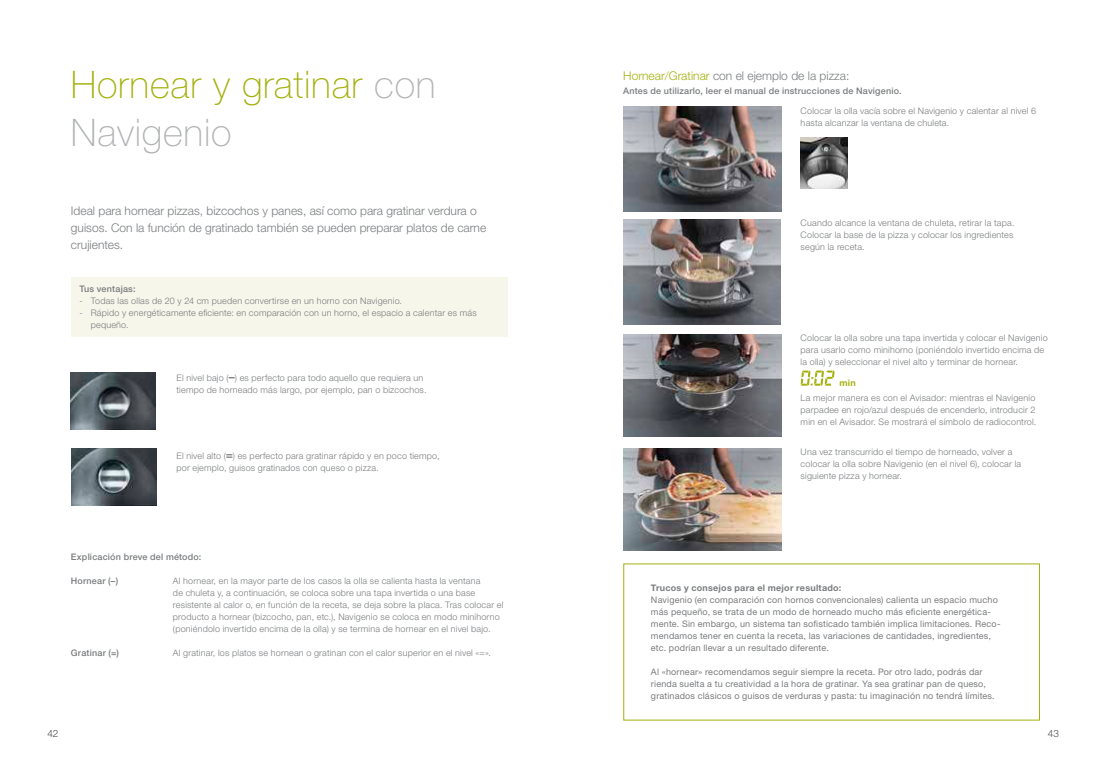
<style>
.page{position:relative;width:1106px;height:766px;background:#fff}
.page>*{position:absolute;margin:0;border:0;box-sizing:border-box;transform-origin:0 0}
.t1{font:100 38px/48px "Helvetica Neue LTW1 G";letter-spacing:.02em;color:#a4b10e}
.t2{font:300 12px/17px "Helvetica Neue LTW1 G";color:#7a7c7e}
.t3{font:300 10px "Helvetica Neue LTW1 G";color:#4b4b4d}
.t4{font:300 9px/12px "Helvetica Neue LTW1 G";letter-spacing:.02em;color:#7a7c7e}
.t5{font:9px/12px "Helvetica Neue LTW1 G";letter-spacing:.02em;color:#7a7c7e}
.t6{font:500 9px "Helvetica Neue LTW1 G";letter-spacing:.02em;color:#7a7c7e}
.t7{font:700 9px "Helvetica Neue LTW1 G";letter-spacing:.025em;color:#7a7c7e}
.t8{font:700 9px "Helvetica Neue LTW1 G";color:#a4b10e}
.s1{color:#b1b3b4}
.s2{font-weight:500;font-size:12px}
.s3{color:#a4b10e}
</style>
<div class="page">
<img style="left:623px;top:106px;width:158px;height:105px">
<img style="left:623px;top:220px;width:157px;height:105px">
<img style="left:623px;top:334px;width:158px;height:102px">
<img style="left:623px;top:448px;width:158px;height:102px">
<img style="left:800px;top:137px;width:47px;height:51px">
<img style="left:71px;top:449px;width:85px;height:56px">
<img style="left:71px;top:373px;width:85px;height:56px">
<div style="left:71px;top:277px;width:436px;height:59px;background:#f6f6eb"></div>
<svg style="left:800px;top:370px;width:34px;height:15px"></svg>
<h1 class="t1" style="left:71px;top:61px;width:366px">Hornear y gratinar <span class="s1">con<br>Navigenio</span></h1>
<h2 class="t2" style="left:71px;top:202px;width:417px">Ideal para hornear pizzas, bizcochos y panes, así como para gratinar verdura o guisos. Con la función de gratinado también se pueden preparar platos de carne crujientes.</h2>
<p class="t6" style="left:79px;top:283px;width:58px">Tus ventajas:</p>
<p class="t4" style="left:79px;top:295px;width:324px">- Todas las ollas de 20 y 24 cm pueden convertirse en un horno con Navigenio.</p>
<p class="t4" style="left:91px;top:307px;width:387px;text-indent:-11px">- Rápido y energéticamente eficiente: en comparación con un horno, el espacio a calentar es más pequeño.</p>
<p class="t4" style="left:176px;top:372px;width:251px">El nivel bajo (<span class="s2">–</span>) es perfecto para todo aquello que requiera un tiempo de horneado más largo, por ejemplo, pan o bizcochos.</p>
<p class="t4" style="left:176px;top:449px;width:265px">El nivel alto (<span class="s2">=</span>) es perfecto para gratinar rápido y en poco tiempo, por ejemplo, guisos gratinados con queso o pizza.</p>
<p class="t6" style="left:71px;top:551px;width:132px">Explicación breve del método:</p>
<p class="t6" style="left:71px;top:575px;width:49px">Hornear (–)</p>
<p class="t4" style="left:173px;top:575px;width:332px">Al hornear, en la mayor parte de los casos la olla se calienta hasta la ventana<br>de chuleta y, a continuación, se coloca sobre una tapa invertida o una base resistente al calor o, en función de la receta, se deja sobre la placa. Tras colocar el producto a hornear (bizcocho, pan, etc.), Navigenio se coloca en modo minihorno (poniéndolo invertido encima de la olla) y se termina de hornear en el nivel bajo.</p>
<p class="t6" style="left:71px;top:647px;width:50px">Gratinar (=)</p>
<p class="t4" style="left:173px;top:647px;width:319px">Al gratinar, los platos se hornean o gratinan con el calor superior en el nivel «=».</p>
<h2 class="t2" style="left:623px;top:67px;width:228px"><span class="s3">Hornear/Gratinar</span> con el ejemplo de la pizza:</h2>
<p class="t6" style="left:623px;top:86px;width:280px">Antes de utilizarlo, leer el manual de instrucciones de Navigenio.</p>
<p class="t4" style="left:800px;top:105px;width:237px">Colocar la olla vacía sobre el Navigenio y calentar al nivel 6 hasta alcanzar la ventana de chuleta.</p>
<p class="t4" style="left:800px;top:217px;width:215px;text-align:justify">Cuando alcance la ventana de chuleta, retirar la tapa.<br>Colocar la base de la pizza y colocar los ingredientes según la receta.</p>
<p class="t4" style="left:800px;top:332px;width:248px">Colocar la olla sobre una tapa invertida y colocar el Navigenio para usarlo como minihorno (poniéndolo invertido encima de la olla) y seleccionar el nivel alto y terminar de hornear.</p>
<p class="t4" style="left:800px;top:392px;width:237px;text-align:justify">La mejor manera es con el Avisador: mientras el Navigenio parpadee en rojo/azul después de encenderlo, introducir 2 min en el Avisador. Se mostrará el símbolo de radiocontrol.</p>
<p class="t4" style="left:800px;top:445px;width:222px">Una vez transcurrido el tiempo de horneado, volver a colocar la olla sobre Navigenio (en el nivel 6), colocar la siguiente pizza y hornear.</p>
<p class="t8" style="left:839px;top:377px;width:18px">min</p>
<p class="t7" style="left:651px;top:582px;width:192px">Trucos y consejos para el mejor resultado:</p>
<p class="t5" style="left:651px;top:593px;width:351px">Navigenio (en comparación con hornos convencionales) calienta un espacio mucho más pequeño, se trata de un modo de horneado mucho más eficiente energética&shy;mente. Sin embargo, un sistema tan sofisticado también implica limitaciones. Reco&shy;mendamos tener en cuenta la receta, las variaciones de cantidades, ingredientes, etc. podrían llevar a un resultado diferente.</p>
<p class="t5" style="left:651px;top:665px;width:345px">Al «hornear» recomendamos seguir siempre la receta. Por otro lado, podrás dar rienda suelta a tu creatividad a la hora de gratinar. Ya sea gratinar pan de queso, gratinados clásicos o guisos de verduras y pasta: tu imaginación no tendrá límites.</p>
<p class="t3" style="left:47px;top:727px;width:13px">42</p>
<p class="t3" style="left:1047px;top:727px;width:13px">43</p>
</div>
